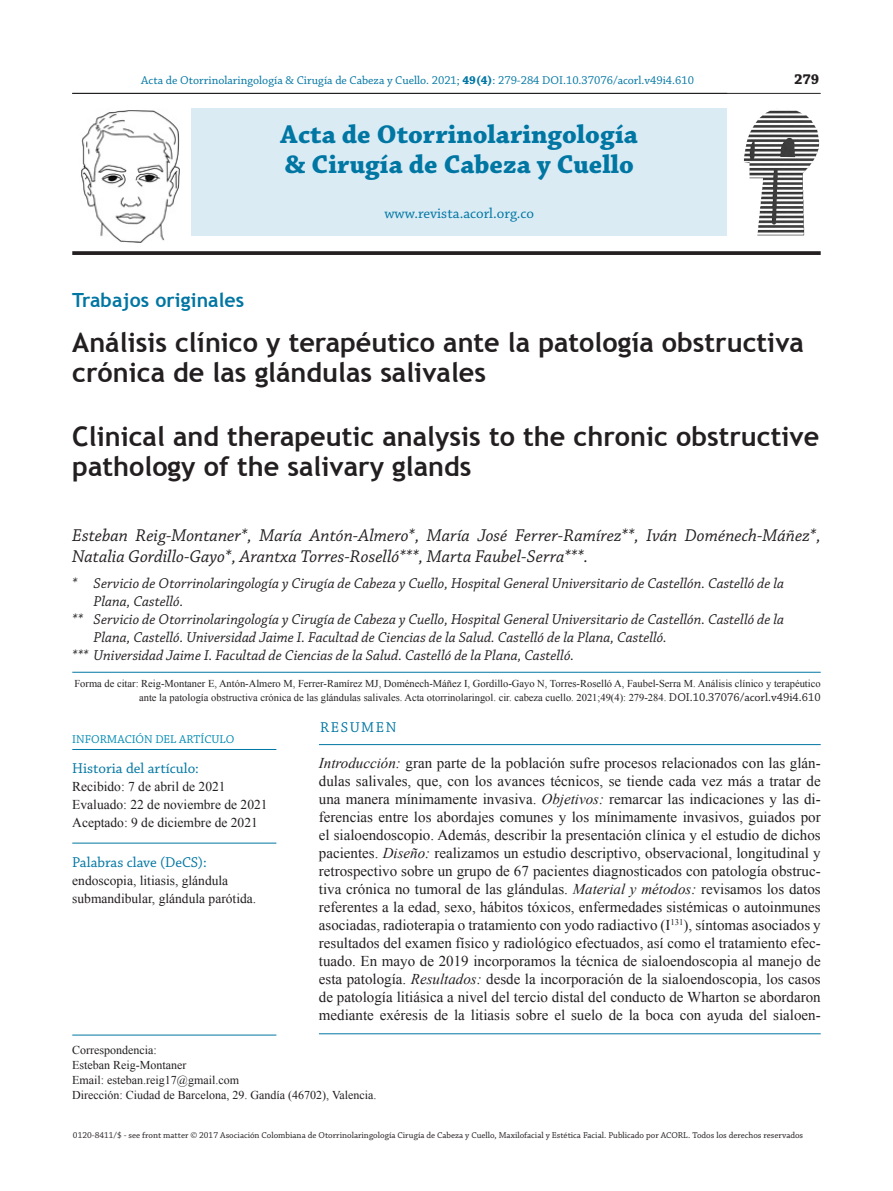
<style>
.page{position:relative;width:893px;height:1191px;background:#fff}
.page>*{position:absolute;margin:0;border:0;box-sizing:border-box;transform-origin:0 0}
.TITULO_CAPITULOS_SEC{font:700 27px/30px "Trebuchet MS";color:#231f20}
.TITULO_PAGINA_CREDIT{font:700 27px "Chaparral Pro";color:#0076a3}
.TITULO_SECCION{font:700 19.5px "Trebuchet MS";letter-spacing:.005em;color:#0076a3}
.AUTOR_NOMBRE{font:italic 18px/21px "Chaparral Pro";color:#231f20}
.TEXTO_GENERAL{font:15px/18px "Times New Roman";color:#231f20;text-align:justify}
.AUTOR_DATOS{font:italic 15px/18px "Chaparral Pro";color:#231f20}
.PALABRA_CLAVE{font:15px "Chaparral Pro";color:#0076a3}
.TITULO_PAGINA_CREDIT-2{font:15px "Chaparral Pro";color:#0076a3}
.TITULO_REFERENCIAS{font:15px "Chaparral Pro";letter-spacing:.105em;color:#0076a3}
.t1{font:700 15px "Chaparral Pro";color:#231f20}
.TEXTO_PALABRA_CLAVE{font:13.5px/18px "Times New Roman";color:#231f20}
.NOTAS_SIN{font:12px "Times New Roman";color:#231f20}
.t2{font:12px "Chaparral Pro";color:#0076a3}
.NOTAS{font:12px "Chaparral Pro";color:#008ab3}
.FUENTE{font:10.5px/13.5px "Times New Roman";color:#231f20;text-align:right}
.t3{font:9px "Chaparral Pro";color:#231f20}
.s1{font-weight:700}
.s2{font-weight:700;color:#fff}
.s3{color:#fff}
.s4{font-family:"Chaparral Pro";font-size:12px}
.s5{font-style:italic}
</style>
<div class="page">
<hr style="left:72px;top:93px;width:749px;height:1px;background:#231f20">
<hr style="left:319px;top:744px;width:502px;height:1px;background:#0076a3">
<div style="left:191px;top:108px;width:536px;height:128px;background:#daebf4"></div>
<img style="left:743px;top:110px;width:77px;height:125px">
<svg style="left:72px;top:251px;width:749px;height:4px;background:#302c2d"></svg>
<hr style="left:72px;top:749px;width:204px;height:1px;background:#0076a3">
<hr style="left:72px;top:843px;width:204px;height:1px;background:#0076a3">
<hr style="left:319px;top:1033px;width:502px;height:1px;background:#0076a3">
<hr style="left:72px;top:672px;width:749px;height:1px;background:#0076a3">
<hr style="left:72px;top:1034px;width:204px;height:1px;background:#0076a3">
<img style="left:81px;top:110px;width:98px;height:133px">
<p class="t2" style="left:141px;top:74px;width:612px">Acta de Otorrinolaringología &amp; Cirugía de Cabeza y Cuello. 2021; <span class="s1">49(4)</span>: 279-284 DOI.10.37076/acorl.v49i4.610<span class="s2">4(2)</span><span class="s3">: 92-99</span></p>
<p class="t1" style="left:794px;top:71px;width:27px">279</p>
<p class="TITULO_PAGINA_CREDIT" style="left:281px;top:119px;width:359px">Acta de Otorrinolaringología</p>
<p class="TITULO_PAGINA_CREDIT" style="left:285px;top:149px;width:350px">&amp; Cirugía de Cabeza y Cuello</p>
<p class="TITULO_PAGINA_CREDIT-2" style="left:384px;top:205px;width:151px">www.revista.acorl.org.co</p>
<p class="TITULO_SECCION" style="left:72px;top:288px;width:174px">Trabajos originales</p>
<p class="TITULO_CAPITULOS_SEC" style="left:72px;top:327px;width:733px">Análisis clínico y terapéutico ante la patología obstructiva crónica de las glándulas salivales</p>
<p class="TITULO_CAPITULOS_SEC" style="left:72px;top:421px;width:748px">Clinical and therapeutic analysis to the chronic obstructive pathology of the salivary glands</p>
<p class="AUTOR_NOMBRE" style="left:72px;top:525px;width:750px">Esteban Reig-Montaner*, María Antón-Almero*, María José Ferrer-Ramírez**, Iván Doménech-Máñez*,<br>Natalia Gordillo-Gayo*, Arantxa Torres-Roselló***, Marta Faubel-Serra***.</p>
<p class="AUTOR_DATOS" style="left:94px;top:575px;width:692px;text-indent:-21px">* Servicio de Otorrinolaringología y Cirugía de Cabeza y Cuello, Hospital General Universitario de Castellón. Castelló de la<br>Plana, Castelló.</p>
<p class="AUTOR_DATOS" style="left:94px;top:611px;width:692px;text-indent:-21px">** Servicio de Otorrinolaringología y Cirugía de Cabeza y Cuello, Hospital General Universitario de Castellón. Castelló de la<br>Plana, Castelló. Universidad Jaime I. Facultad de Ciencias de la Salud. Castelló de la Plana, Castelló.</p>
<p class="AUTOR_DATOS" style="left:72px;top:647px;width:503px">*** Universidad Jaime I. Facultad de Ciencias de la Salud. Castelló de la Plana, Castelló.</p>
<p class="FUENTE" style="left:74px;top:676px;width:748px">Forma de citar: Reig-Montaner E, Antón-Almero M, Ferrer-Ramírez MJ, Doménech-Máñez I, Gordillo-Gayo N, Torres-Roselló A, Faubel-Serra M. Análisis clínico y terapéutico ante la patología obstructiva crónica de las glándulas salivales. Acta otorrinolaringol. cir. cabeza cuello. 2021;49(4): 279-284. <span class="s4">DOI.10.37076/acorl.v49i4.610</span></p>
<p class="NOTAS" style="left:72px;top:732px;width:164px">INFORMACIÓN DEL ARTÍCULO</p>
<p class="PALABRA_CLAVE" style="left:72px;top:760px;width:128px">Historia del artículo:</p>
<p class="TEXTO_PALABRA_CLAVE" style="left:72px;top:777px;width:155px">Recibido: 7 de abril de 2021</p>
<p class="TEXTO_PALABRA_CLAVE" style="left:72px;top:795px;width:197px">Evaluado: 22 de noviembre de 2021</p>
<p class="TEXTO_PALABRA_CLAVE" style="left:72px;top:813px;width:187px">Aceptado: 9 de diciembre de 2021</p>
<p class="PALABRA_CLAVE" style="left:72px;top:853px;width:136px">Palabras clave (DeCS):</p>
<p class="TEXTO_PALABRA_CLAVE" style="left:72px;top:871px;width:185px">endoscopia, litiasis, glándula submandibular, glándula parótida.</p>
<p class="TITULO_REFERENCIAS" style="left:320px;top:718px;width:78px">RESUMEN</p>
<p class="TEXTO_GENERAL" style="left:319px;top:753px;width:503px"><span class="s5">Introducción:</span> gran parte de la población sufre procesos relacionados con las glán&shy;dulas salivales, que, con los avances técnicos, se tiende cada vez más a tratar de una manera mínimamente invasiva. <span class="s5">Objetivos:</span> remarcar las indicaciones y las di&shy;ferencias entre los abordajes comunes y los mínimamente invasivos, guiados por el sialoendoscopio. Además, describir la presentación clínica y el estudio de dichos pacientes. <span class="s5">Diseño:</span> realizamos un estudio descriptivo, observacional, longitudinal y retrospectivo sobre un grupo de 67 pacientes diagnosticados con patología obstruc&shy;tiva crónica no tumoral de las glándulas. <span class="s5">Material y métodos:</span> revisamos los datos referentes a la edad, sexo, hábitos tóxicos, enfermedades sistémicas o autoinmunes asociadas, radioterapia o tratamiento con yodo radiactivo (I<sup>131</sup>), síntomas asociados y resultados del examen físico y radiológico efectuados, así como el tratamiento efec&shy;tuado. En mayo de 2019 incorporamos la técnica de sialoendoscopia al manejo de esta patología. <span class="s5">Resultados:</span> desde la incorporación de la sialoendoscopia, los casos de patología litiásica a nivel del tercio distal del conducto de Wharton se abordaron mediante exéresis de la litiasis sobre el suelo de la boca con ayuda del sialoen-</p>
<p class="NOTAS_SIN" style="left:72px;top:1042px;width:86px">Correspondencia:</p>
<p class="NOTAS_SIN" style="left:72px;top:1057px;width:116px">Esteban Reig-Montaner</p>
<p class="NOTAS_SIN" style="left:72px;top:1072px;width:168px">Email: esteban.reig17@gmail.com</p>
<p class="NOTAS_SIN" style="left:72px;top:1087px;width:306px">Dirección: Ciudad de Barcelona, 29. Gandía (46702), Valencia.</p>
<p class="t3" style="left:73px;top:1130px;width:732px">0120-8411/$ - see front matter © 2017 Asociación Colombiana de Otorrinolaringología Cirugía de Cabeza y Cuello, Maxilofacial y Estética Facial. Publicado por ACORL. Todos los derechos reservados</p>
</div>
